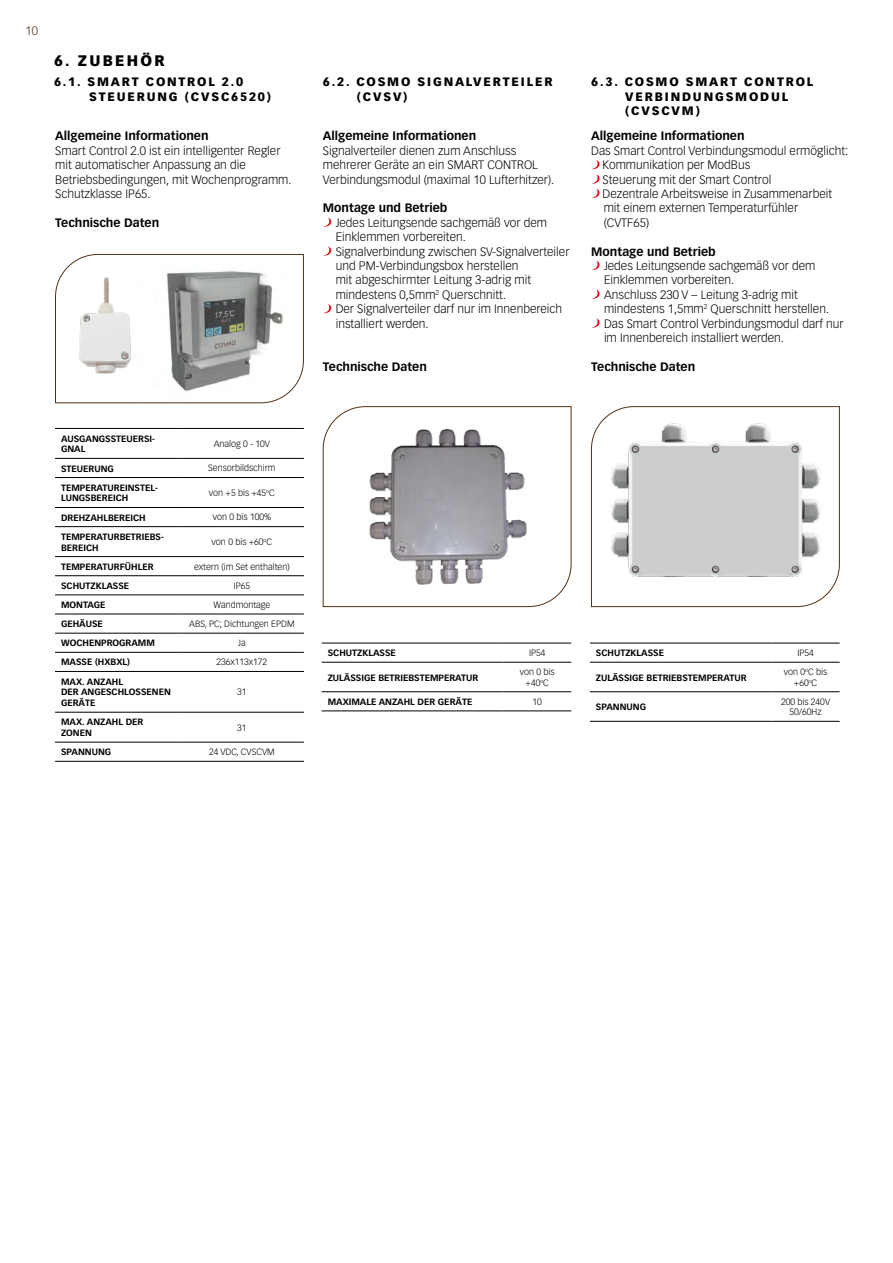
<style>
.page{position:relative;width:893px;height:1263px;background:#fff}
.page>*{position:absolute;margin:0;border:0;box-sizing:border-box;transform-origin:0 0}
.t1{font:900 15px "Vectora LH";letter-spacing:.15em;color:#000}
.t2{font:300 12px/14.4px "Vectora LH";color:#000}
.t3{font:700 12px "Vectora LH";color:#000}
.t4{font:900 12px/14.4px "Vectora LH";letter-spacing:.15em;color:#000}
.t5{font:300 12px "Vectora LH";color:#563218}
.t6{font:700 9px/10.8px "Vectora LH";color:#000}
.t7{font:300 9px/10.8px "Vectora LH";color:#000;text-align:center}
</style>
<div class="page">
<svg style="left:55px;top:254px;width:249px;height:149px"></svg>
<hr style="left:55px;top:428px;width:125px;height:1px;background:#000">
<hr style="left:180px;top:428px;width:124px;height:1px;background:#000">
<hr style="left:55px;top:458px;width:125px;height:1px;background:#000">
<hr style="left:180px;top:458px;width:124px;height:1px;background:#000">
<hr style="left:55px;top:477px;width:125px;height:1px;background:#000">
<hr style="left:180px;top:477px;width:124px;height:1px;background:#000">
<hr style="left:55px;top:507px;width:125px;height:1px;background:#000">
<hr style="left:180px;top:507px;width:124px;height:1px;background:#000">
<hr style="left:55px;top:526px;width:125px;height:1px;background:#000">
<hr style="left:180px;top:526px;width:124px;height:1px;background:#000">
<hr style="left:55px;top:556px;width:125px;height:1px;background:#000">
<hr style="left:180px;top:556px;width:124px;height:1px;background:#000">
<hr style="left:55px;top:575px;width:125px;height:1px;background:#000">
<hr style="left:180px;top:575px;width:124px;height:1px;background:#000">
<hr style="left:55px;top:595px;width:125px;height:1px;background:#000">
<hr style="left:180px;top:595px;width:124px;height:1px;background:#000">
<hr style="left:55px;top:614px;width:125px;height:1px;background:#000">
<hr style="left:180px;top:614px;width:124px;height:1px;background:#000">
<hr style="left:55px;top:633px;width:125px;height:1px;background:#000">
<hr style="left:180px;top:633px;width:124px;height:1px;background:#000">
<hr style="left:55px;top:652px;width:125px;height:1px;background:#000">
<hr style="left:180px;top:652px;width:124px;height:1px;background:#000">
<hr style="left:55px;top:671px;width:125px;height:1px;background:#000">
<hr style="left:180px;top:671px;width:124px;height:1px;background:#000">
<hr style="left:55px;top:712px;width:125px;height:1px;background:#000">
<hr style="left:180px;top:712px;width:124px;height:1px;background:#000">
<hr style="left:55px;top:742px;width:125px;height:1px;background:#000">
<hr style="left:180px;top:742px;width:124px;height:1px;background:#000">
<hr style="left:55px;top:761px;width:125px;height:1px;background:#000">
<hr style="left:180px;top:761px;width:124px;height:1px;background:#000">
<svg style="left:323px;top:406px;width:249px;height:201px"></svg>
<svg style="left:323px;top:217px;width:8px;height:10px"></svg>
<svg style="left:323px;top:246px;width:8px;height:10px"></svg>
<svg style="left:324px;top:304px;width:7px;height:9px"></svg>
<img style="left:361px;top:417px;width:172px;height:177px">
<hr style="left:322px;top:691px;width:181px;height:1px;background:#000">
<hr style="left:503px;top:691px;width:68px;height:1px;background:#000">
<hr style="left:322px;top:711px;width:181px;height:1px;background:#000">
<hr style="left:503px;top:711px;width:68px;height:1px;background:#000">
<hr style="left:322px;top:643px;width:181px;height:1px;background:#000">
<hr style="left:503px;top:643px;width:68px;height:1px;background:#000">
<hr style="left:322px;top:662px;width:181px;height:1px;background:#000">
<hr style="left:503px;top:662px;width:68px;height:1px;background:#000">
<svg style="left:591px;top:406px;width:249px;height:201px"></svg>
<svg style="left:591px;top:160px;width:9px;height:38px"></svg>
<svg style="left:591px;top:261px;width:9px;height:9px"></svg>
<svg style="left:591px;top:289px;width:9px;height:10px"></svg>
<svg style="left:591px;top:318px;width:9px;height:10px"></svg>
<hr style="left:590px;top:691px;width:182px;height:1px;background:#000">
<hr style="left:772px;top:691px;width:68px;height:1px;background:#000">
<hr style="left:590px;top:721px;width:182px;height:1px;background:#000">
<hr style="left:772px;top:721px;width:68px;height:1px;background:#000">
<hr style="left:590px;top:643px;width:182px;height:1px;background:#000">
<hr style="left:772px;top:643px;width:68px;height:1px;background:#000">
<hr style="left:590px;top:662px;width:182px;height:1px;background:#000">
<hr style="left:772px;top:662px;width:68px;height:1px;background:#000">
<img style="left:609px;top:420px;width:212px;height:156px">
<img style="left:74px;top:269px;width:60px;height:112px">
<p class="t5" style="left:26px;top:23px;width:14px">10</p>
<p class="t1" style="left:54px;top:51px;width:112px">6. ZUBEHÖR</p>
<p class="t4" style="left:89px;top:75px;width:183px;text-indent:-35px">6.1. SMART CONTROL 2.0<br>STEUERUNG (CVSC6520)</p>
<p class="t3" style="left:55px;top:129px;width:155px">Allgemeine Informationen</p>
<p class="t2" style="left:55px;top:143px;width:238px">Smart Control 2.0 ist ein intelligenter Regler mit automatischer Anpassung an die Betriebsbedingungen, mit Wochenprogramm.<br>Schutzklasse IP65.</p>
<p class="t3" style="left:55px;top:215px;width:106px">Technische Daten</p>
<p class="t6" style="left:61px;top:433px;width:96px">AUSGANGSSTEUERSI-<br>GNAL</p>
<p class="t7" style="left:214px;top:438px;width:58px">Analog 0 - 10V</p>
<p class="t6" style="left:61px;top:463px;width:54px">STEUERUNG</p>
<p class="t7" style="left:208px;top:463px;width:69px">Sensorbildschirm</p>
<p class="t6" style="left:61px;top:482px;width:98px">TEMPERATUREINSTEL-<br>LUNGSBEREICH</p>
<p class="t7" style="left:209px;top:487px;width:67px">von +5 bis +45<sup>o</sup>C</p>
<p class="t6" style="left:61px;top:512px;width:86px">DREHZAHLBEREICH</p>
<p class="t7" style="left:213px;top:512px;width:60px">von 0 bis 100%</p>
<p class="t6" style="left:61px;top:531px;width:104px">TEMPERATURBETRIEBS-<br>BEREICH</p>
<p class="t7" style="left:212px;top:536px;width:62px">von 0 bis +60<sup>o</sup>C</p>
<p class="t6" style="left:61px;top:561px;width:94px">TEMPERATURFÜHLER</p>
<p class="t7" style="left:194px;top:561px;width:97px">extern (im Set enthalten)</p>
<p class="t6" style="left:61px;top:580px;width:70px">SCHUTZKLASSE</p>
<p class="t7" style="left:234px;top:580px;width:18px">IP65</p>
<p class="t6" style="left:61px;top:599px;width:46px">MONTAGE</p>
<p class="t7" style="left:213px;top:599px;width:58px">Wandmontage</p>
<p class="t6" style="left:61px;top:618px;width:43px">GEHÄUSE</p>
<p class="t7" style="left:189px;top:618px;width:107px">ABS, PC; Dichtungen EPDM</p>
<p class="t6" style="left:61px;top:638px;width:95px">WOCHENPROGRAMM</p>
<p class="t7" style="left:238px;top:638px;width:9px">Ja</p>
<p class="t6" style="left:61px;top:657px;width:70px">MASSE (HXBXL)</p>
<p class="t7" style="left:217px;top:657px;width:52px">236x113x172</p>
<p class="t6" style="left:61px;top:676px;width:111px">MAX. ANZAHL<br>DER ANGESCHLOSSENEN<br>GERÄTE</p>
<p class="t7" style="left:237px;top:687px;width:11px">31</p>
<p class="t6" style="left:61px;top:717px;width:84px">MAX. ANZAHL DER<br>ZONEN</p>
<p class="t7" style="left:237px;top:722px;width:11px">31</p>
<p class="t6" style="left:61px;top:747px;width:52px">SPANNUNG</p>
<p class="t7" style="left:209px;top:747px;width:67px">24 VDC, CVSCVM</p>
<p class="t4" style="left:357px;top:75px;width:197px;text-indent:-34px">6.2. COSMO SIGNALVERTEILER (CVSV)</p>
<p class="t3" style="left:323px;top:129px;width:155px">Allgemeine Informationen</p>
<p class="t2" style="left:323px;top:143px;width:233px">Signalverteiler dienen zum Anschluss mehrerer Geräte an ein SMART CONTROL<br>Verbindungsmodul (maximal 10 Lufterhitzer).</p>
<p class="t3" style="left:323px;top:201px;width:126px">Montage und Betrieb</p>
<p class="t2" style="left:336px;top:215px;width:235px">Jedes Leitungsende sachgemäß vor dem Einklemmen vorbereiten.<br>Signalverbindung zwischen SV-Signalverteiler und PM-Verbindungsbox herstellen<br>mit abgeschirmter Leitung 3-adrig mit mindestens 0,5mm<sup>2</sup> Querschnitt.<br>Der Signalverteiler darf nur im Innenbereich installiert werden.</p>
<p class="t3" style="left:323px;top:359px;width:106px">Technische Daten</p>
<p class="t4" style="left:625px;top:75px;width:190px;text-indent:-34px">6.3. COSMO SMART CONTROL<br>VERBINDUNGSMODUL (CVSCVM)</p>
<p class="t3" style="left:591px;top:129px;width:155px">Allgemeine Informationen</p>
<p class="t2" style="left:603px;top:143px;width:247px;text-indent:-11px">Das Smart Control Verbindungsmodul ermöglicht:<br>Kommunikation per ModBus<br>Steuerung mit der Smart Control<br>Dezentrale Arbeitsweise in Zusammenarbeit mit einem externen Temperaturfühler<br>(CVTF65)</p>
<p class="t3" style="left:591px;top:244px;width:126px">Montage und Betrieb</p>
<p class="t2" style="left:604px;top:259px;width:241px">Jedes Leitungsende sachgemäß vor dem Einklemmen vorbereiten.<br>Anschluss 230 V – Leitung 3-adrig mit mindestens 1,5mm<sup>2</sup> Querschnitt herstellen.<br>Das Smart Control Verbindungsmodul darf nur im Innenbereich installiert werden.</p>
<p class="t3" style="left:591px;top:359px;width:106px">Technische Daten</p>
<p class="t6" style="left:328px;top:648px;width:70px">SCHUTZKLASSE</p>
<p class="t7" style="left:529px;top:647px;width:18px">IP54</p>
<p class="t6" style="left:328px;top:672px;width:152px">ZULÄSSIGE BETRIEBSTEMPERATUR</p>
<p class="t7" style="left:520px;top:666px;width:36px">von 0 bis +40<sup>o</sup>C</p>
<p class="t6" style="left:328px;top:696px;width:146px">MAXIMALE ANZAHL DER GERÄTE</p>
<p class="t7" style="left:533px;top:696px;width:11px">10</p>
<p class="t6" style="left:596px;top:648px;width:70px">SCHUTZKLASSE</p>
<p class="t7" style="left:797px;top:647px;width:18px">IP54</p>
<p class="t6" style="left:596px;top:672px;width:152px">ZULÄSSIGE BETRIEBSTEMPERATUR</p>
<p class="t7" style="left:784px;top:666px;width:45px">von 0<sup>o</sup>C bis +60<sup>o</sup>C</p>
<p class="t6" style="left:596px;top:701px;width:52px">SPANNUNG</p>
<p class="t7" style="left:781px;top:696px;width:51px">200 bis 240V<br>50/60Hz</p>
</div>
